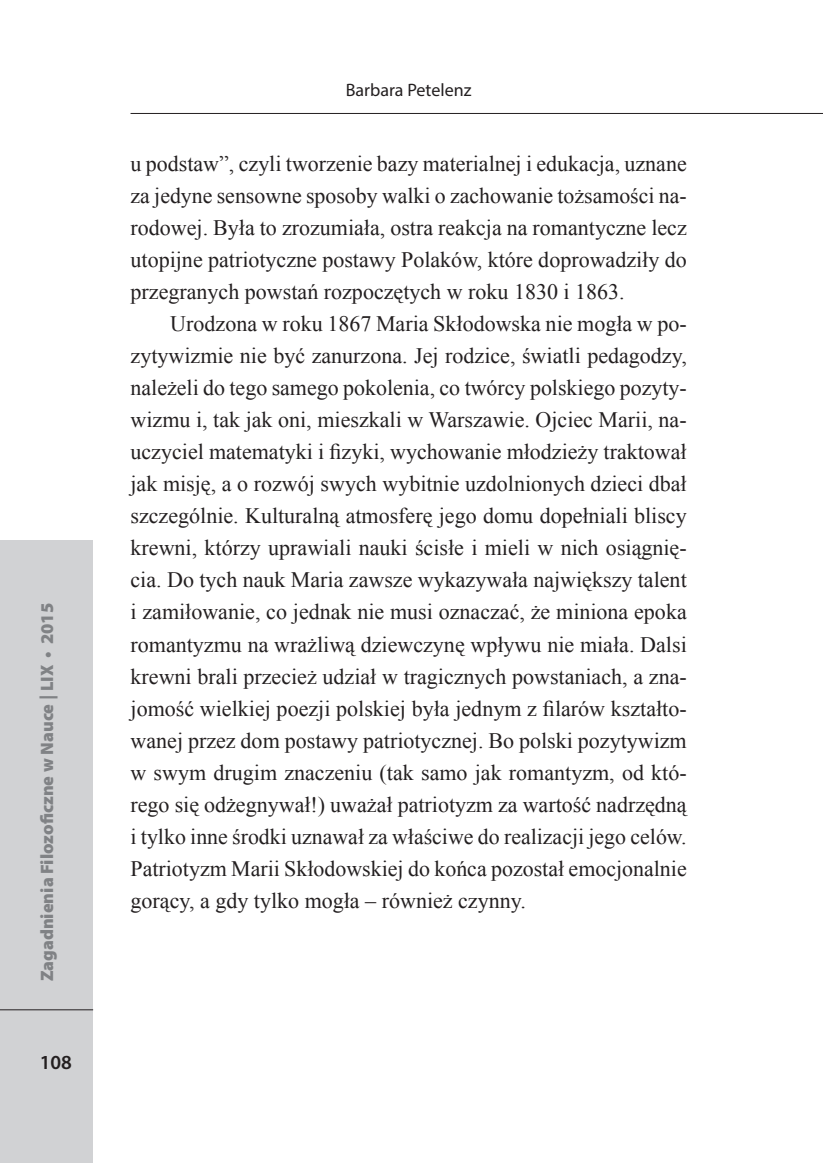
<style>
.page{position:relative;width:823px;height:1163px;background:#fff}
.page>*{position:absolute;margin:0;border:0;box-sizing:border-box;transform-origin:0 0}
.t1{font:22px/32px "Times New Roman";color:#231f20;text-align:justify}
.t2{font:600 20px "Myriad Pro";color:#231f20}
.t3{font:900 18px "Myriad Pro";color:#808285}
.t4{font:18px "Myriad Pro";color:#231f20}
</style>
<div class="page">
<div style="left:0;top:540px;width:93px;height:622px;background:#d1d2d4"></div>
<hr style="left:130px;top:113px;width:692px;height:1px;background:#231f20">
<hr style="left:0;top:1009px;width:93px;height:1px;background:#231f20">
<p class="t3" style="left:35px;top:981px;width:380px;rotate:-90deg">Zagadnienia Filozoficzne w Nauce | LIX • 2015</p>
<p class="t2" style="left:40px;top:1049px;width:34px">108</p>
<p class="t4" style="left:345px;top:79px;width:127px">Barbara Petelenz</p>
<p class="t1" style="left:130px;top:147px;width:557px">u podstaw”, czyli tworzenie bazy materialnej i edukacja, uznane za jedyne sensowne sposoby walki o zachowanie tożsamości na&shy;rodowej. Była to zrozumiała, ostra reakcja na romantyczne lecz utopijne patriotyczne postawy Polaków, które doprowadziły do przegranych powstań rozpoczętych w roku 1830 i 1863.</p>
<p class="t1" style="left:130px;top:307px;width:557px;text-indent:40px">Urodzona w roku 1867 Maria Skłodowska nie mogła w po&shy;zytywizmie nie być zanurzona. Jej rodzice, światli pedagodzy, należeli do tego samego pokolenia, co twórcy polskiego pozyty&shy;wizmu i, tak jak oni, mieszkali w Warszawie. Ojciec Marii, na&shy;uczyciel matematyki i fizyki, wychowanie młodzieży traktował jak misję, a o rozwój swych wybitnie uzdolnionych dzieci dbał szczególnie. Kulturalną atmosferę jego domu dopełniali bliscy krewni, którzy uprawiali nauki ścisłe i mieli w nich osiągnię&shy;cia. Do tych nauk Maria zawsze wykazywała największy talent i zamiłowanie, co jednak nie musi oznaczać, że miniona epoka romantyzmu na wrażliwą dziewczynę wpływu nie miała. Dalsi krewni brali przecież udział w tragicznych powstaniach, a zna&shy;jomość wielkiej poezji polskiej była jednym z filarów kształto&shy;wanej przez dom postawy patriotycznej. Bo polski pozytywizm w swym drugim znaczeniu (tak samo jak romantyzm, od któ&shy;rego się odżegnywał!) uważał patriotyzm za wartość nadrzędną i tylko inne środki uznawał za właściwe do realizacji jego celów.<br>Patriotyzm Marii Skłodowskiej do końca pozostał emocjonalnie gorący, a gdy tylko mogła – również czynny.</p>
</div>
